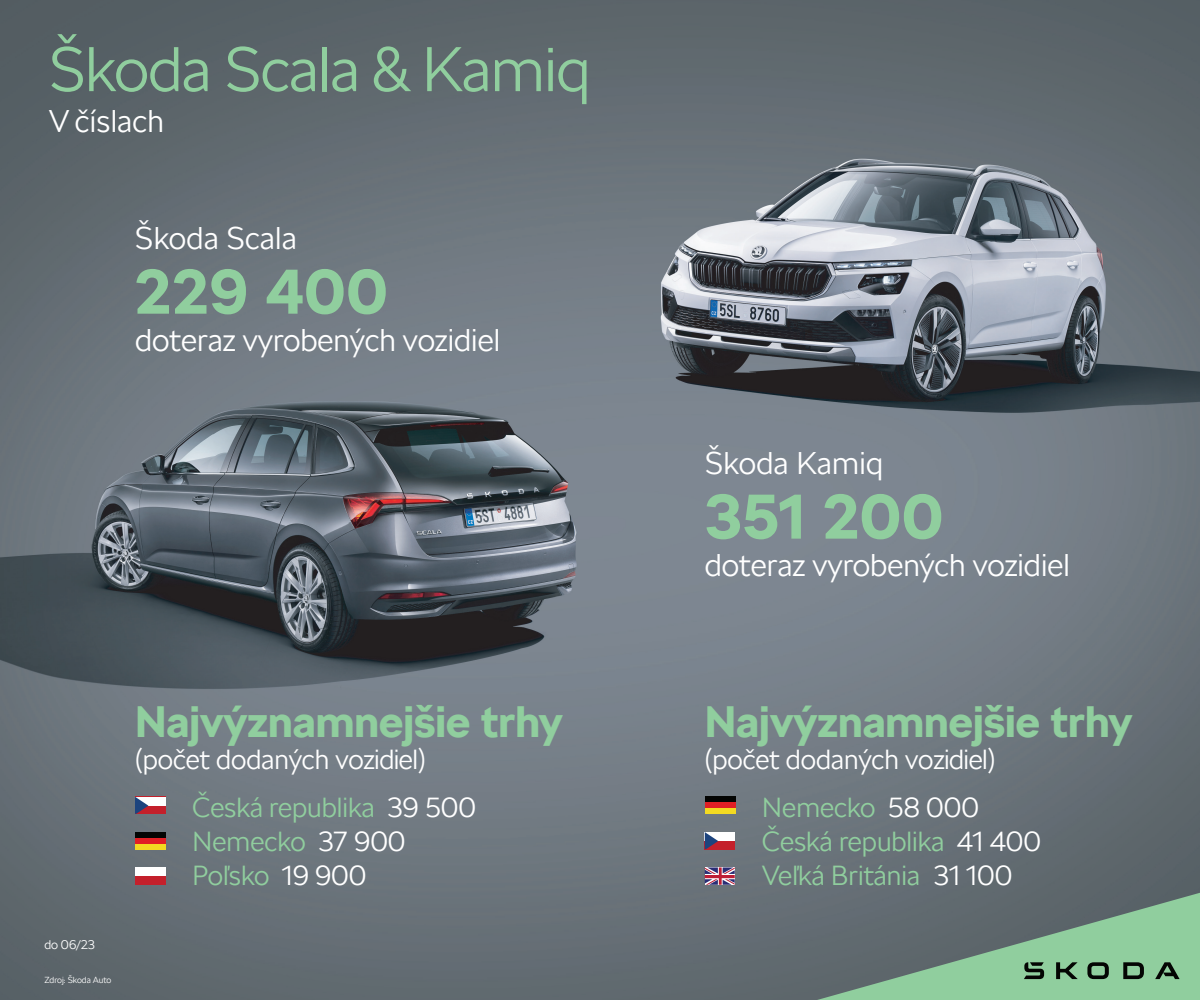
<style>
.page{position:relative;width:1200px;height:1000px;background:#fff}
.page>*{position:absolute;margin:0;border:0;box-sizing:border-box;transform-origin:0 0}
.t1{font:300 62.5px "SKODA Next";letter-spacing:-.01em;color:#90ce9e}
.t2{font:700 62.5px "SKODA Next";letter-spacing:.02em;color:#90ce9e}
.t3{font:700 43.75px "SKODA Next";color:#90ce9e}
.t4{font:300 31.25px "SKODA Next";color:#fff}
.t5{font:300 27.5px/34.4px "SKODA Next";color:#90ce9e}
.t6{font:300 27.5px "SKODA Next";letter-spacing:-.005em;color:#fff}
.t7{font:300 12.5px "SKODA Next";color:#fff}
.t8{font:300 8.75px "SKODA Next";color:#fff}
.s1{color:#fff}
</style>
<div class="page">
<img style="left:0;top:0;width:1200px;height:1000px">
<div style="left:705px;top:832px;width:30px;height:17px;background:#c4202b"></div>
<div style="left:705px;top:832px;width:30px;height:9px;background:#fff"></div>
<svg style="left:705px;top:832px;width:13px;height:17px"></svg>
<div style="left:705px;top:796px;width:30px;height:6px;background:#040503"></div>
<div style="left:705px;top:802px;width:30px;height:6px;background:#e11f25"></div>
<div style="left:705px;top:808px;width:30px;height:6px;background:#f3da21"></div>
<svg style="left:705px;top:867px;width:30px;height:18px"></svg>
<div style="left:135px;top:797px;width:30px;height:17px;background:#c4202b"></div>
<div style="left:135px;top:797px;width:30px;height:9px;background:#fff"></div>
<svg style="left:135px;top:797px;width:13px;height:17px"></svg>
<div style="left:135px;top:867px;width:30px;height:18px;background:#c4202b"></div>
<div style="left:135px;top:867px;width:30px;height:9px;background:#fff"></div>
<div style="left:135px;top:832px;width:31px;height:6px;background:#040503"></div>
<div style="left:135px;top:838px;width:31px;height:6px;background:#e11f25"></div>
<div style="left:135px;top:844px;width:31px;height:6px;background:#f3da21"></div>
<svg style="left:817px;top:893px;width:383px;height:107px;background:#739681"></svg>
<h1 class="t1" style="left:49px;top:33px;width:543px">Škoda Scala &amp; Kamiq</h1>
<p class="t4" style="left:49px;top:102px;width:117px">V číslach</p>
<p class="t4" style="left:135px;top:220px;width:163px">Škoda Scala</p>
<h1 class="t2" style="left:135px;top:254px;width:254px">229 400</h1>
<p class="t4" style="left:135px;top:322px;width:367px">doteraz vyrobených vozidiel</p>
<h2 class="t3" style="left:135px;top:696px;width:429px">Najvýznamnejšie trhy</h2>
<p class="t6" style="left:135px;top:743px;width:292px">(počet dodaných vozidiel)</p>
<p class="t7" style="left:44px;top:937px;width:52px">do 06/23</p>
<p class="t8" style="left:44px;top:975px;width:69px">Zdroj: Škoda Auto</p>
<p class="t5" style="left:192px;top:790px;width:286px">Česká republika <span class="s1">39 500<br></span>Nemecko <span class="s1">37 900<br></span>Poľsko <span class="s1">19 900</span></p>
<p class="t4" style="left:705px;top:445px;width:180px">Škoda Kamiq</p>
<h1 class="t2" style="left:705px;top:479px;width:240px">351 200</h1>
<p class="t4" style="left:705px;top:547px;width:367px">doteraz vyrobených vozidiel</p>
<h2 class="t3" style="left:705px;top:696px;width:429px">Najvýznamnejšie trhy</h2>
<p class="t6" style="left:705px;top:743px;width:292px">(počet dodaných vozidiel)</p>
<p class="t5" style="left:762px;top:790px;width:281px">Nemecko <span class="s1">58 000<br></span>Česká republika <span class="s1">41 400<br></span>Veľká Británia <span class="s1">31 100</span></p>
</div>
